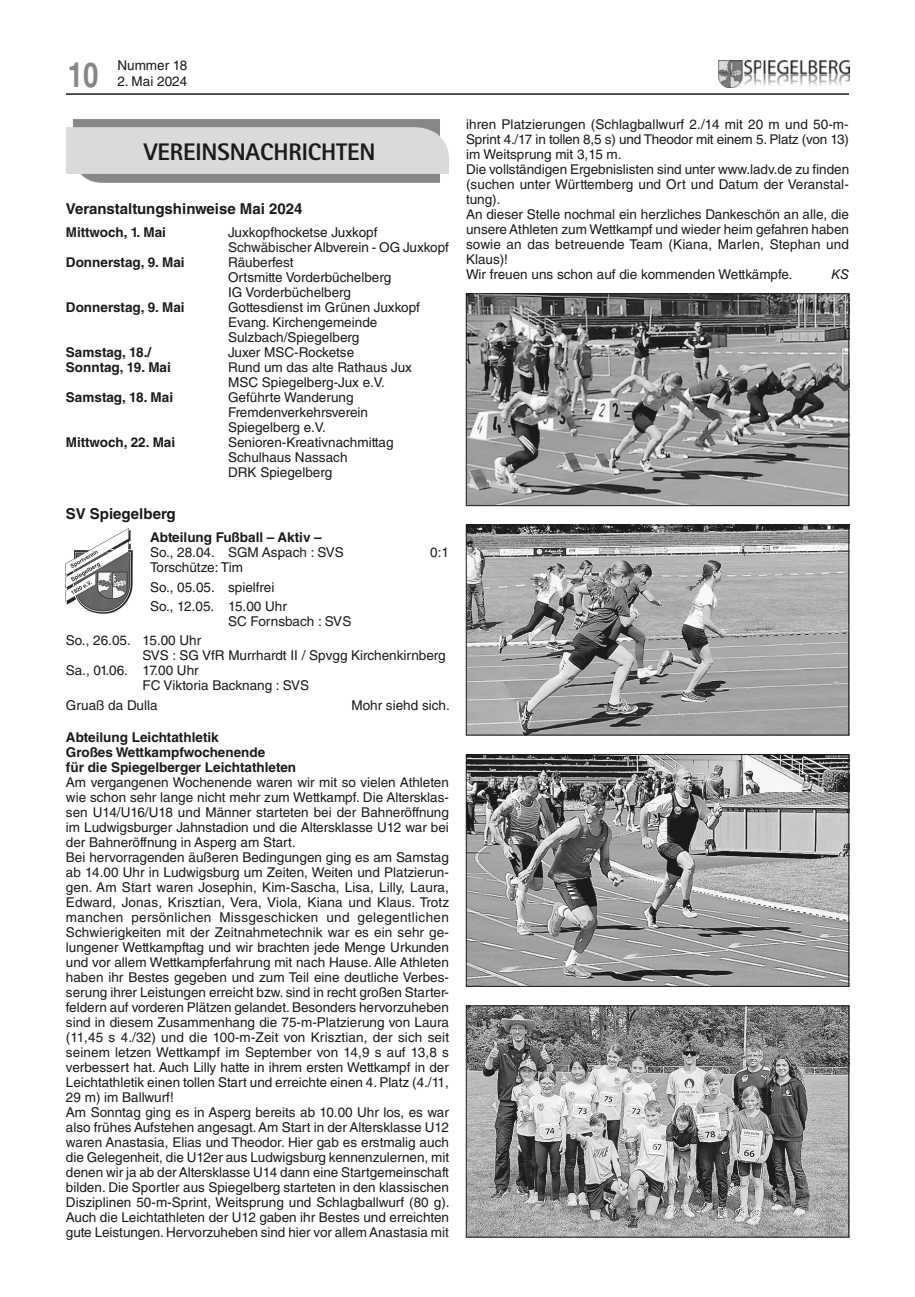
<style>
.page{position:relative;width:915px;height:1297px;background:#fff}
.page>*{position:absolute;margin:0;border:0;box-sizing:border-box;transform-origin:0 0}
.t1{font:700 34.5px "Helvetica LT Std";color:#868786;scale:.8 1}
.t2{font:800 24px "AT Rotis Sans Serif";letter-spacing:-.005em;color:#1a1a18}
.t3{font:700 15px "Helvetica LT Std";color:#1a1a18}
.t4{font:13.5px/15px "Helvetica LT Std";color:#1a1a18}
.t5{font:700 13.5px/15px "Helvetica LT Std";color:#1a1a18}
.t6{font:italic 13.5px "Helvetica LT Std";color:#1a1a18}
</style>
<div class="page">
<hr style="left:66px;top:93px;width:782px;height:2px;background:#1a1a18">
<img style="left:718px;top:60px;width:131px;height:27px">
<svg style="left:66px;top:119px;width:383px;height:64px;background:#c5c5c5"></svg>
<img style="left:66px;top:528px;width:66px;height:86px">
<img style="left:468px;top:296px;width:378px;height:208px">
<div style="left:466px;top:294px;width:382px;height:212px;border:1px solid #1a1a18"></div>
<img style="left:468px;top:527px;width:378px;height:206px">
<div style="left:466px;top:525px;width:382px;height:210px;border:1px solid #1a1a18"></div>
<img style="left:468px;top:756px;width:378px;height:229px">
<div style="left:466px;top:754px;width:382px;height:233px;border:1px solid #1a1a18"></div>
<img style="left:468px;top:1008px;width:378px;height:227px">
<div style="left:466px;top:1006px;width:382px;height:231px;border:1px solid #1a1a18"></div>
<h1 class="t1" style="left:68px;top:54px;width:40px">10</h1>
<p class="t4" style="left:117px;top:58px;width:71px">Nummer 18</p>
<p class="t4" style="left:117px;top:74px;width:71px">2. Mai 2024</p>
<h2 class="t2" style="left:144px;top:137px;width:233px">VEREINSNACHRICHTEN</h2>
<p class="t3" style="left:66px;top:200px;width:238px">Veranstaltungshinweise Mai 2024</p>
<p class="t5" style="left:66px;top:225px;width:101px">Mittwoch, 1. Mai</p>
<p class="t4" style="left:228px;top:225px;width:222px">Juxkopfhocketse Juxkopf<br>Schwäbischer Albverein - OG Juxkopf</p>
<p class="t5" style="left:66px;top:255px;width:120px">Donnerstag, 9. Mai</p>
<p class="t4" style="left:228px;top:255px;width:164px">Räuberfest<br>Ortsmitte Vorderbüchelberg<br>IG Vorderbüchelberg</p>
<p class="t5" style="left:66px;top:300px;width:120px">Donnerstag, 9. Mai</p>
<p class="t4" style="left:228px;top:300px;width:193px">Gottesdienst im Grünen Juxkopf<br>Evang. Kirchengemeinde<br>Sulzbach/Spiegelberg</p>
<p class="t5" style="left:66px;top:345px;width:87px">Samstag, 18./</p>
<p class="t4" style="left:228px;top:345px;width:128px">Juxer MSC-Rocketse</p>
<p class="t5" style="left:66px;top:360px;width:106px">Sonntag, 19. Mai</p>
<p class="t4" style="left:228px;top:360px;width:185px">Rund um das alte Rathaus Jux<br>MSC Spiegelberg-Jux e.V.</p>
<p class="t5" style="left:66px;top:390px;width:109px">Samstag, 18. Mai</p>
<p class="t4" style="left:228px;top:390px;width:141px">Geführte Wanderung<br>Fremdenverkehrsverein<br>Spiegelberg e.V.</p>
<p class="t5" style="left:66px;top:435px;width:111px">Mittwoch, 22. Mai</p>
<p class="t4" style="left:228px;top:435px;width:167px">Senioren-Kreativnachmittag<br>Schulhaus Nassach<br>DRK Spiegelberg</p>
<p class="t3" style="left:66px;top:504px;width:111px">SV Spiegelberg</p>
<p class="t5" style="left:150px;top:530px;width:173px">Abteilung Fußball – Aktiv –</p>
<p class="t4" style="left:150px;top:545px;width:195px">So., 28.04. SGM Aspach : SVS</p>
<p class="t4" style="left:430px;top:545px;width:20px">0:1</p>
<p class="t4" style="left:150px;top:558px;width:138px;line-height:19.4px">Torschütze: Tim<br>So., 05.05. spielfrei<br>So., 12.05. 15.00 Uhr</p>
<p class="t4" style="left:228px;top:614px;width:125px">SC Fornsbach : SVS</p>
<p class="t4" style="left:66px;top:633px;width:137px">So., 26.05. 15.00 Uhr</p>
<p class="t4" style="left:142px;top:648px;width:304px">SVS : SG VfR Murrhardt II / Spvgg Kirchenkirnberg</p>
<p class="t4" style="left:66px;top:663px;width:134px">Sa., 01.06. 17.00 Uhr</p>
<p class="t4" style="left:142px;top:678px;width:168px">FC Viktoria Backnang : SVS</p>
<p class="t4" style="left:66px;top:697px;width:93px">Gruaß da Dulla</p>
<p class="t4" style="left:351px;top:697px;width:100px">Mohr siehd sich.</p>
<p class="t5" style="left:66px;top:730px;width:232px">Abteilung Leichtathletik<br>Großes Wettkampfwochenende<br>für die Spiegelberger Leichtathleten</p>
<p class="t4" style="left:66px;top:775px;width:385px">Am vergangenen Wochenende waren wir mit so vielen Athleten wie schon sehr lange nicht mehr zum Wettkampf. Die Altersklas&shy;sen U14/U16/U18 und Männer starteten bei der Bahneröffnung im Ludwigsburger Jahnstadion und die Altersklasse U12 war bei der Bahneröffnung in Asperg am Start.<br>Bei hervorragenden äußeren Bedingungen ging es am Samstag ab 14.00 Uhr in Ludwigsburg um Zeiten, Weiten und Platzierun&shy;gen. Am Start waren Josephin, Kim-Sascha, Lisa, Lilly, Laura, Edward, Jonas, Krisztian, Vera, Viola, Kiana und Klaus. Trotz manchen persönlichen Missgeschicken und gelegentlichen Schwierigkeiten mit der Zeitnahmetechnik war es ein sehr ge&shy;lungener Wettkampftag und wir brachten jede Menge Urkunden und vor allem Wettkampferfahrung mit nach Hause. Alle Athleten haben ihr Bestes gegeben und zum Teil eine deutliche Verbes&shy;serung ihrer Leistungen erreicht bzw. sind in recht großen Starter&shy;feldern auf vorderen Plätzen gelandet. Besonders hervorzuheben sind in diesem Zusammenhang die 75-m-Platzierung von Laura (11,45 s 4./32) und die 100-m-Zeit von Krisztian, der sich seit seinem letzen Wettkampf im September von 14,9 s auf 13,8 s verbessert hat. Auch Lilly hatte in ihrem ersten Wettkampf in der Leichtathletik einen tollen Start und erreichte einen 4. Platz (4./11, 29 m) im Ballwurf!<br>Am Sonntag ging es in Asperg bereits ab 10.00 Uhr los, es war also frühes Aufstehen angesagt. Am Start in der Altersklasse U12 waren Anastasia, Elias und Theodor. Hier gab es erstmalig auch die Gelegenheit, die U12er aus Ludwigsburg kennenzulernen, mit denen wir ja ab der Altersklasse U14 dann eine Startgemeinschaft bilden. Die Sportler aus Spiegelberg starteten in den klassischen Disziplinen 50-m-Sprint, Weitsprung und Schlagballwurf (80 g).<br>Auch die Leichtathleten der U12 gaben ihr Bestes und erreichten gute Leistungen. Hervorzuheben sind hier vor allem Anastasia mit</p>
<p class="t4" style="left:466px;top:116px;width:384px">ihren Platzierungen (Schlagballwurf 2./14 mit 20 m und 50-m-Sprint 4./17 in tollen 8,5 s) und Theodor mit einem 5. Platz (von 13) im Weitsprung mit 3,15 m.<br>Die vollständigen Ergebnislisten sind unter www.ladv.de zu finden (suchen unter Württemberg und Ort und Datum der Veranstal&shy;tung).<br>An dieser Stelle nochmal ein herzliches Dankeschön an alle, die unsere Athleten zum Wettkampf und wieder heim gefahren haben sowie an das betreuende Team (Kiana, Marlen, Stephan und Klaus)!<br>Wir freuen uns schon auf die kommenden Wettkämpfe.</p>
<p class="t6" style="left:830px;top:266px;width:20px">KS</p>
</div>
